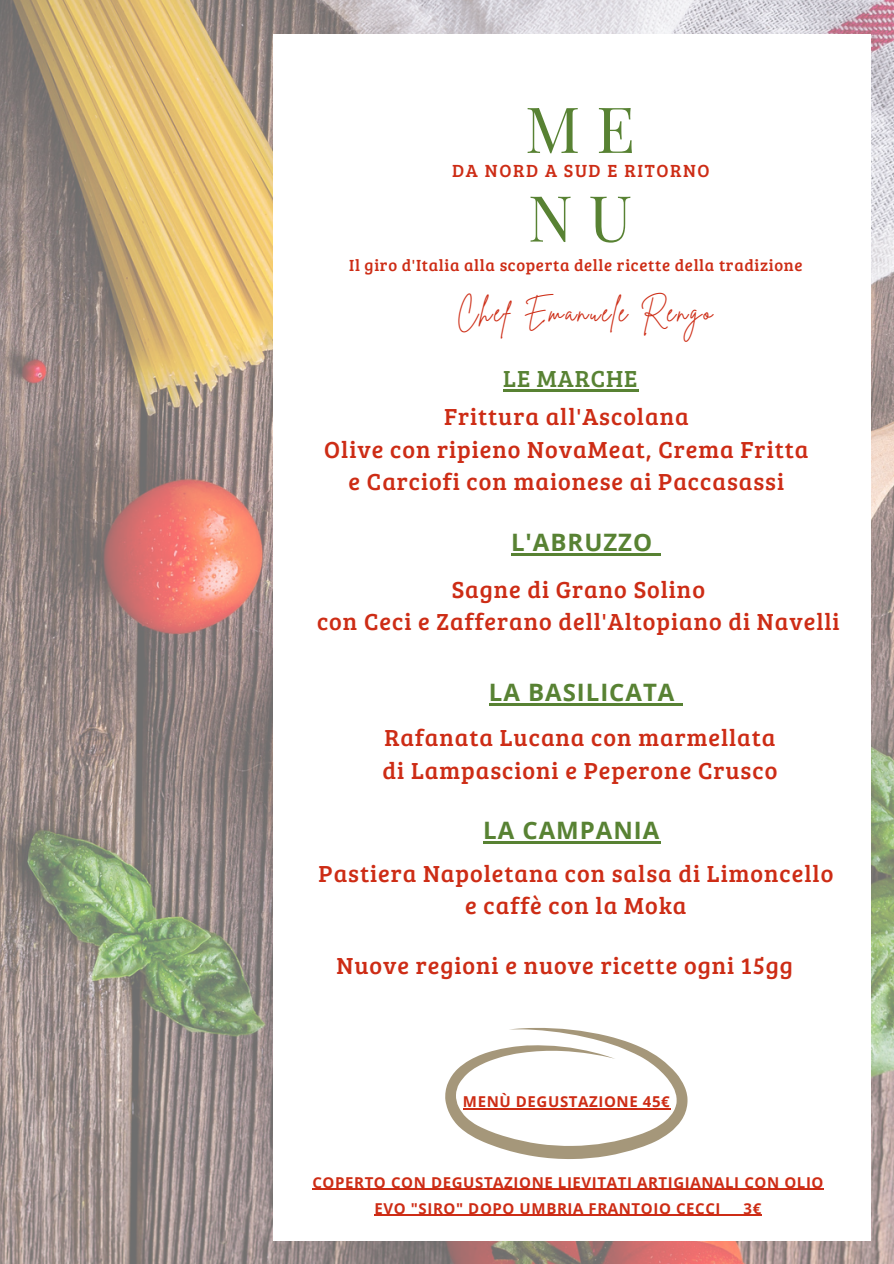
<style>
.page{position:relative;width:894px;height:1264px;background:#fff}
.page>*{position:absolute;margin:0;border:0;box-sizing:border-box;transform-origin:0 0}
.t1{font:63.6px/88.7px "Playfair Display SC";color:#588233}
.t2{font:27px "Brittany Signature";letter-spacing:.09em;color:#cd2c15}
.t3{font:24px/32.7px "Bree Serif";letter-spacing:.04em;color:#cd2c15;text-align:center}
.t4{font:700 24px "Open Sans";letter-spacing:.04em;color:#588233}
.t5{font:24px "Bree Serif";letter-spacing:.04em;color:#588233}
.t6{font:18.15px "Bree Serif";letter-spacing:.09em;color:#cd2c15}
.t7{font:16.65px "Bree Serif";letter-spacing:.04em;color:#cd2c15}
.t8{font:700 15px/25.8px "Open Sans";letter-spacing:.04em;color:#cd2c15}
</style>
<div class="page">
<img style="left:0;top:0;width:893px;height:1263px">
<div style="left:273px;top:34px;width:598px;height:1206px;background:#fff"></div>
<svg style="left:445px;top:1028px;width:242px;height:131px"></svg>
<hr style="left:503px;top:389px;width:135px;height:2px;background:#588233">
<hr style="left:511px;top:553px;width:142px;height:2px;background:#588233">
<svg style="left:653px;top:553px;width:7px;height:2px"></svg>
<hr style="left:488px;top:703px;width:187px;height:3px;background:#588233">
<svg style="left:675px;top:703px;width:7px;height:3px"></svg>
<hr style="left:483px;top:841px;width:177px;height:2px;background:#588233">
<hr style="left:312px;top:1188px;width:511px;height:1px;background:#cd2c15">
<hr style="left:374px;top:1214px;width:347px;height:1px;background:#cd2c15">
<svg style="left:721px;top:1214px;width:40px;height:1px"></svg>
<hr style="left:463px;top:1108px;width:207px;height:1px;background:#cd2c15">
<p class="t1" style="left:525px;top:82px;width:111px">ME<br>NU</p>
<h1 class="t6" style="left:452px;top:158px;width:259px">DA NORD A SUD E RITORNO</h1>
<h5 class="t7" style="left:349px;top:253px;width:455px">Il giro d'Italia alla scoperta delle ricette della tradizione</h5>
<p class="t2" style="left:457px;top:294px;width:257px">Chef Emanuele Rengo</p>
<h6 class="t5" style="left:503px;top:361px;width:136px">LE MARCHE</h6>
<p class="t3" style="left:324px;top:399px;width:485px">Frittura all'Ascolana<br>Olive con ripieno NovaMeat, Crema Fritta e Carciofi con maionese ai Paccasassi</p>
<h2 class="t4" style="left:511px;top:525px;width:143px">L'ABRUZZO</h2>
<h3 class="t3" style="left:317px;top:571px;width:524px">Sagne di Grano Solino<br>con Ceci e Zafferano dell'Altopiano di Navelli</h3>
<h3 class="t4" style="left:488px;top:675px;width:187px">LA BASILICATA</h3>
<h5 class="t3" style="left:382px;top:720px;width:396px;text-align:left">Rafanata Lucana con marmellata di Lampascioni e Peperone Crusco</h5>
<h3 class="t4" style="left:483px;top:813px;width:178px">LA CAMPANIA</h3>
<h5 class="t3" style="left:318px;top:855px;width:516px">Pastiera Napoletana con salsa di Limoncello e caffè con la Moka</h5>
<h4 class="t3" style="left:336px;top:947px;width:458px">Nuove regioni e nuove ricette ogni 15gg</h4>
<p class="t8" style="left:463px;top:1088px;width:208px">MENÙ DEGUSTAZIONE 45€</p>
<h5 class="t8" style="left:374px;top:1168px;width:450px;text-indent:-62px">COPERTO CON DEGUSTAZIONE LIEVITATI ARTIGIANALI CON OLIO<br>EVO "SIRO" DOPO UMBRIA FRANTOIO CECCI</h5>
<h5 class="t8" style="left:743px;top:1194px;width:19px">3€</h5>
</div>
